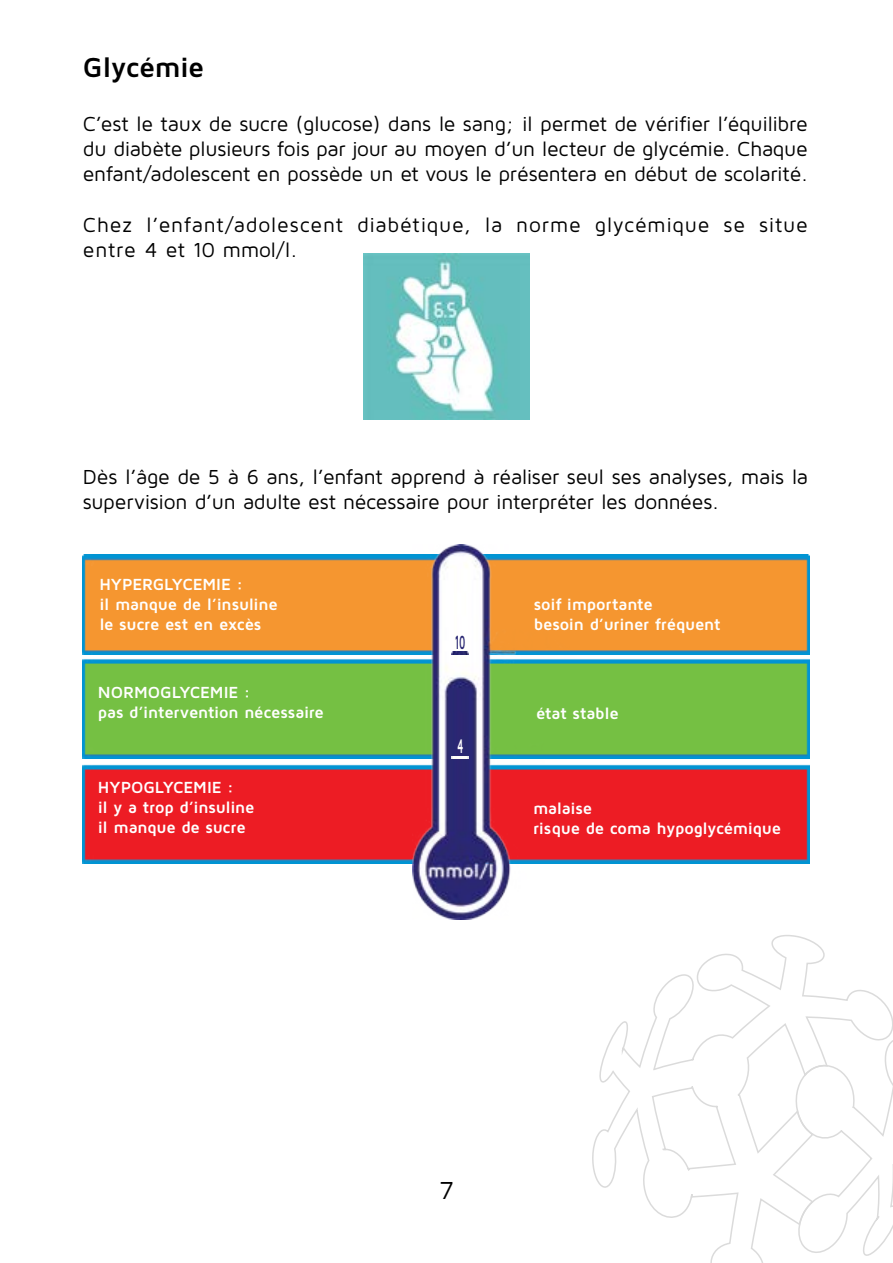
<style>
.page{position:relative;width:893px;height:1263px;background:#fff}
.page>*{position:absolute;margin:0;border:0;box-sizing:border-box;transform-origin:0 0}
.t1{font:700 28.5px "Maven Pro";letter-spacing:-.025em;color:#000}
.t2{font:25.5px "Maven Pro";color:#000}
.t3{font:21px/25.2px "Maven Pro";letter-spacing:-.01em;color:#000;text-align:justify}
.t4{font:21px/25.2px "Maven Pro";letter-spacing:.03em;color:#000}
.t5{font:700 20.4px "Maven Pro";color:#fffefd;scale:.49 1}
.t6{font:700 19.8px "Maven Pro";color:#2a2773;scale:.49 1}
.t7{font:700 16.65px/20px "Maven Pro";letter-spacing:-.015em;color:#fff}
</style>
<div class="page">
<svg style="left:592px;top:935px;width:301px;height:328px"></svg>
<img style="left:364px;top:254px;width:165px;height:166px">
<img style="left:82px;top:554px;width:728px;height:366px">
<img style="left:83px;top:555px;width:726px;height:96px">
<img style="left:83px;top:651px;width:726px;height:212px">
<img style="left:412px;top:544px;width:165px;height:375px">
<img style="left:451px;top:756px;width:18px;height:3px">
<img style="left:451px;top:652px;width:18px;height:3px">
<h1 class="t1" style="left:83px;top:49px;width:123px">Glycémie</h1>
<p class="t3" style="left:83px;top:110px;width:726px">C’est le taux de sucre (glucose) dans le sang; il permet de vérifier l’équilibre du diabète plusieurs fois par jour au moyen d’un lecteur de glycémie. Chaque enfant/adolescent en possède un et vous le présentera en début de scolarité.</p>
<p class="t4" style="left:83px;top:211px;width:726px">Chez l’enfant/adolescent diabétique, la norme glycémique se situe entre 4 et 10 mmol/l.</p>
<p class="t3" style="left:83px;top:463px;width:727px">Dès l’âge de 5 à 6 ans, l’enfant apprend à réaliser seul ses analyses, mais la supervision d’un adulte est nécessaire pour interpréter les données.</p>
<p class="t7" style="left:99px;top:574px;width:180px">HYPERGLYCEMIE :<br>il manque de l’insuline le sucre est en excès</p>
<p class="t7" style="left:98px;top:681px;width:227px">NORMOGLYCEMIE :<br>pas d’intervention nécessaire</p>
<p class="t7" style="left:98px;top:777px;width:158px">HYPOGLYCEMIE :<br>il y a trop d’insuline il manque de sucre</p>
<p class="t6" style="left:455px;top:630px;width:23px">10</p>
<p class="t5" style="left:457px;top:733px;width:14px">4</p>
<p class="t7" style="left:534px;top:593px;width:188px">soif importante<br>besoin d’uriner fréquent</p>
<p class="t7" style="left:536px;top:702px;width:84px">état stable</p>
<p class="t7" style="left:533px;top:797px;width:249px">malaise<br>risque de coma hypoglycémique</p>
<p class="t2" style="left:439px;top:1174px;width:16px">7</p>
</div>
